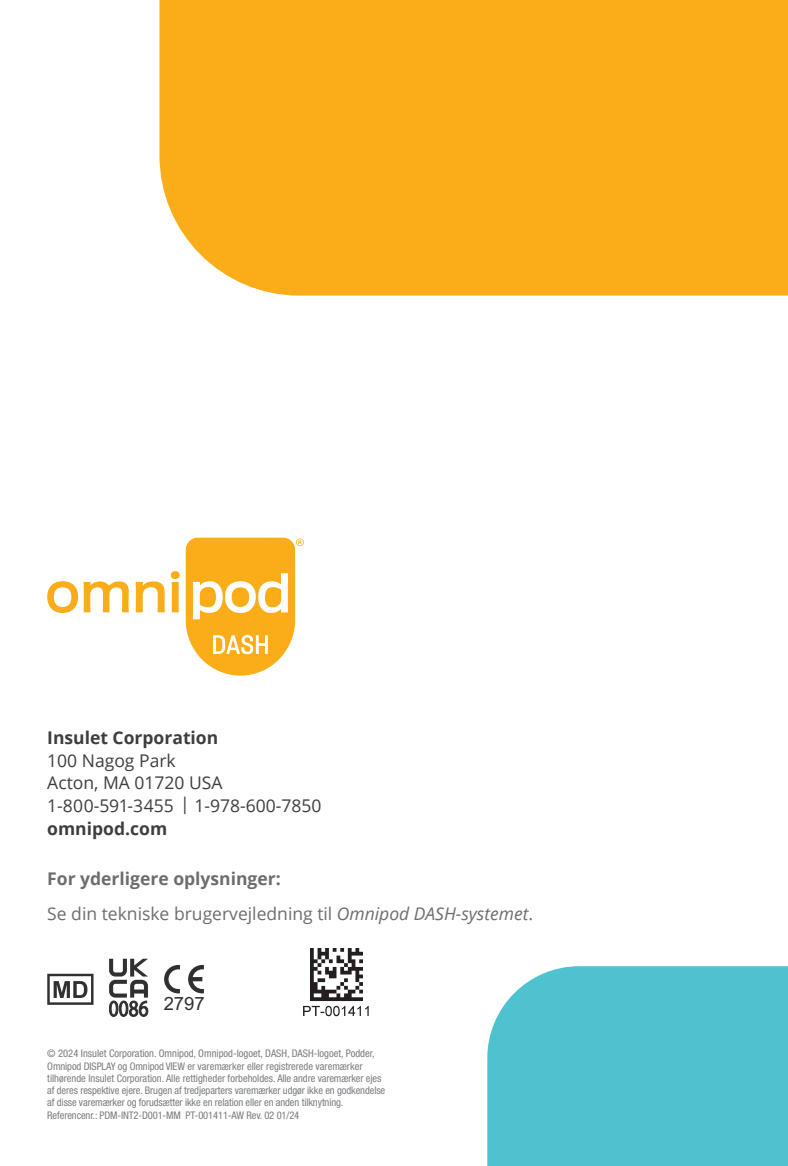
<style>
.page{position:relative;width:788px;height:1166px;background:#fff}
.page>*{position:absolute;margin:0;border:0;box-sizing:border-box;transform-origin:0 0}
.t1{font:18.2px "Arial";color:#312f30}
.t2{font:17.5px "Open Sans";color:#3e3e3f}
.Body_Copy{font:17.5px "Open Sans";color:#6c6d70}
.t3{font:700 17.5px "Open Sans";color:#3e3e3f}
.Body_Copy-2{font:700 17.5px "Open Sans";color:#6c6d70}
.Citation{font:condensed 10.5px/12.2px "Helvetica Neue LT Std";letter-spacing:-.01em;color:#7a7c7f}
.s1{font-style:italic}
</style>
<div class="page">
<svg style="left:47px;top:537px;width:257px;height:138px"></svg>
<div style="left:159px;top:0;width:629px;height:295px;background:#faad19"></div>
<div style="left:487px;top:966px;width:301px;height:199px;background:#4ec3cf"></div>
<svg style="left:47px;top:973px;width:46px;height:31px"></svg>
<svg style="left:109px;top:958px;width:39px;height:58px"></svg>
<svg style="left:164px;top:965px;width:16px;height:28px"></svg>
<svg style="left:188px;top:965px;width:16px;height:28px"></svg>
<img style="left:303px;top:948px;width:66px;height:69px">
<p class="t3" style="left:47px;top:725px;width:172px">Insulet Corporation</p>
<p class="t2" style="left:47px;top:748px;width:130px">100 Nagog Park</p>
<p class="t2" style="left:47px;top:771px;width:177px">Acton, MA 01720 USA</p>
<p class="t2" style="left:47px;top:793px;width:276px">1-800-591-3455 | 1-978-600-7850</p>
<p class="t3" style="left:47px;top:816px;width:121px">omnipod.com</p>
<p class="Body_Copy-2" style="left:47px;top:866px;width:235px">For yderligere oplysninger:</p>
<p class="Body_Copy" style="left:47px;top:901px;width:487px">Se din tekniske brugervejledning til <span class="s1">Omnipod DASH-systemet</span>.</p>
<p class="t1" style="left:164px;top:991px;width:43px">2797</p>
<p class="Citation" style="left:47px;top:1047px;width:339px">© 2024 Insulet Corporation. Omnipod, Omnipod-logoet, DASH, DASH-logoet, Podder, Omnipod DISPLAY og Omnipod VIEW er varemærker eller registrerede varemærker tilhørende Insulet Corporation. Alle rettigheder forbeholdes. Alle andre varemærker ejes af deres respektive ejere. Brugen af tredjeparters varemærker udgør ikke en godkendelse af disse varemærker og forudsætter ikke en relation eller en anden tilknytning.</p>
<p class="Citation" style="left:47px;top:1108px;width:253px">Referencenr.: PDM-INT2-D001-MM PT-001411-AW Rev. 02 01/24</p>
</div>
